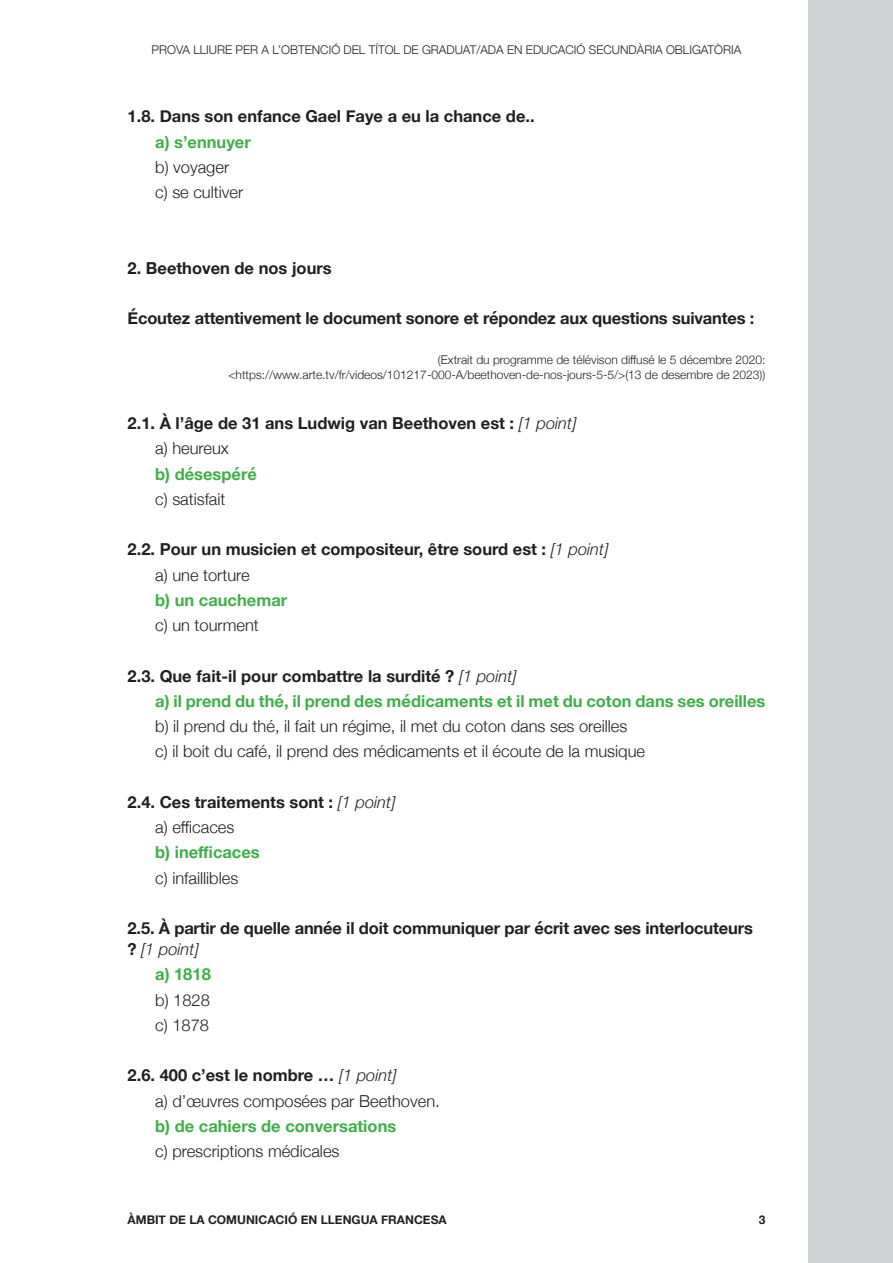
<style>
.page{position:relative;width:893px;height:1263px;background:#fff}
.page>*{position:absolute;margin:0;border:0;box-sizing:border-box;transform-origin:0 0}
.Pregunta{font:700 16.5px/21px "Helvetica Neue";color:#231f20}
.Subpregunta{font:300 16.5px "Helvetica Neue";color:#231f20}
.Subpregunta-2{font:700 16.5px "Helvetica Neue";color:#40ae49}
.Font{font:300 12px "Helvetica Neue";color:#231f20}
.t1{font:700 12px "Helvetica Neue";color:#231f20}
.s1{font-weight:300;font-style:italic}
</style>
<div class="page">
<div style="left:808px;top:0;width:85px;height:1263px;background:#d1d2d4"></div>
<p class="Font" style="left:152px;top:40px;width:591px">PROVA LLIURE PER A L’OBTENCIÓ DEL TÍTOL DE GRADUAT/ADA EN EDUCACIÓ SECUNDÀRIA OBLIGATÒRIA</p>
<h4 class="Pregunta" style="left:128px;top:106px;width:409px">1.8. Dans son enfance Gael Faye a eu la chance de..</h4>
<p class="Subpregunta-2" style="left:155px;top:129px;width:97px">a) s’ennuyer</p>
<p class="Subpregunta" style="left:155px;top:154px;width:75px">b) voyager</p>
<p class="Subpregunta" style="left:155px;top:179px;width:90px">c) se cultiver</p>
<h4 class="Pregunta" style="left:128px;top:258px;width:206px">2. Beethoven de nos jours</h4>
<h4 class="Pregunta" style="left:128px;top:308px;width:628px">Écoutez attentivement le document sonore et répondez aux questions suivantes :</h4>
<p class="Font" style="left:438px;top:350px;width:329px">(Extrait du programme de télévison diffusé le 5 décembre 2020:</p>
<p class="Font" style="left:228px;top:364px;width:538px">&lt;https://www.arte.tv/fr/videos/101217-000-A/beethoven-de-nos-jours-5-5/&gt;(13 de desembre de 2023))</p>
<h4 class="Pregunta" style="left:128px;top:413px;width:450px">2.1. À l’âge de 31 ans Ludwig van Beethoven est : <span class="s1">[1 point]</span></h4>
<p class="Subpregunta" style="left:155px;top:435px;width:75px">a) heureux</p>
<p class="Subpregunta-2" style="left:155px;top:461px;width:103px">b) désespéré</p>
<p class="Subpregunta" style="left:155px;top:486px;width:72px">c) satisfait</p>
<h4 class="Pregunta" style="left:128px;top:539px;width:482px">2.2. Pour un musicien et compositeur, être sourd est : <span class="s1">[1 point]</span></h4>
<p class="Subpregunta" style="left:155px;top:561px;width:96px">a) une torture</p>
<p class="Subpregunta-2" style="left:155px;top:587px;width:133px">b) un cauchemar</p>
<p class="Subpregunta" style="left:155px;top:612px;width:105px">c) un tourment</p>
<h4 class="Pregunta" style="left:128px;top:666px;width:390px">2.3. Que fait-il pour combattre la surdité ? <span class="s1">[1 point]</span></h4>
<p class="Subpregunta-2" style="left:155px;top:688px;width:612px">a) il prend du thé, il prend des médicaments et il met du coton dans ses oreilles</p>
<p class="Subpregunta" style="left:155px;top:713px;width:474px">b) il prend du thé, il fait un régime, il met du coton dans ses oreilles</p>
<p class="Subpregunta" style="left:155px;top:738px;width:491px">c) il boit du café, il prend des médicaments et il écoute de la musique</p>
<h4 class="Pregunta" style="left:128px;top:792px;width:269px">2.4. Ces traitements sont : <span class="s1">[1 point]</span></h4>
<p class="Subpregunta" style="left:155px;top:814px;width:81px">a) efficaces</p>
<p class="Subpregunta-2" style="left:155px;top:839px;width:106px">b) inefficaces</p>
<p class="Subpregunta" style="left:155px;top:864px;width:85px">c) infaillibles</p>
<h4 class="Pregunta" style="left:128px;top:918px;width:627px">2.5. À partir de quelle année il doit communiquer par écrit avec ses interlocuteurs ? <span class="s1">[1 point]</span></h4>
<p class="Subpregunta-2" style="left:155px;top:961px;width:57px">a) 1818</p>
<p class="Subpregunta" style="left:155px;top:986px;width:56px">b) 1828</p>
<p class="Subpregunta" style="left:155px;top:1012px;width:55px">c) 1878</p>
<h4 class="Pregunta" style="left:128px;top:1065px;width:270px">2.6. 400 c’est le nombre … <span class="s1">[1 point]</span></h4>
<p class="Subpregunta" style="left:155px;top:1087px;width:286px">a) d’œuvres composées par Beethoven.</p>
<p class="Subpregunta-2" style="left:155px;top:1113px;width:243px">b) de cahiers de conversations</p>
<p class="Subpregunta" style="left:155px;top:1138px;width:186px">c) prescriptions médicales</p>
<p class="t1" style="left:128px;top:1210px;width:321px">ÀMBIT DE LA COMUNICACIÓ EN LLENGUA FRANCESA</p>
<p class="t1" style="left:759px;top:1210px;width:8px">3</p>
</div>
